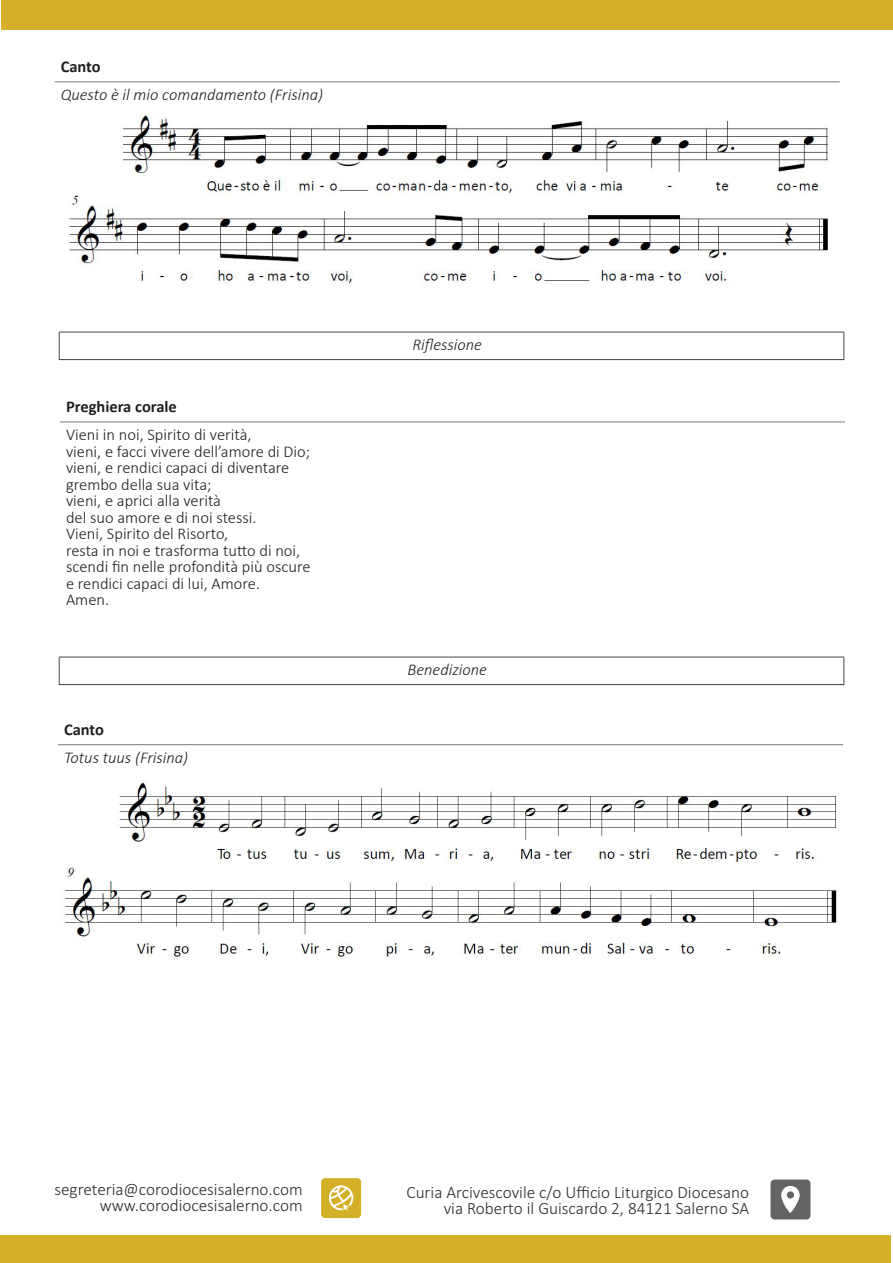
<style>
.page{position:relative;width:893px;height:1263px;background:#fff}
.page>*{position:absolute;margin:0;border:0;box-sizing:border-box;transform-origin:0 0}
.t1{font:300 17.25px/16.2px "Calibri";color:#312f30;text-align:right}
.t2{font:300 16.5px/16.5px "Calibri";color:#231f20}
.t3{font:italic 300 16.5px "Calibri";color:#231f20}
.t4{font:700 16.5px "Calibri";color:#231f20}
</style>
<div class="page">
<div style="left:770px;top:1179px;width:40px;height:40px;background:#646464;border-radius:4px"></div>
<svg style="left:781px;top:1186px;width:19px;height:27px"></svg>
<div style="left:321px;top:1178px;width:40px;height:40px;background:#d4af28;border-radius:4px"></div>
<svg style="left:329px;top:1185px;width:24px;height:26px"></svg>
<div style="left:0;top:1235px;width:891px;height:28px;background:#d4af28"></div>
<div style="left:1px;top:1px;width:892px;height:29px;background:#d5af29"></div>
<hr style="left:58px;top:744px;width:785px;height:1px;background:#808285">
<img style="left:65px;top:781px;width:772px;height:178px">
<hr style="left:55px;top:81px;width:785px;height:1px;background:#808285">
<img style="left:69px;top:115px;width:759px;height:174px">
<div style="left:57px;top:330px;width:789px;height:32px;border:2px solid #fff"></div>
<hr style="left:60px;top:421px;width:785px;height:1px;background:#808285">
<div style="left:57px;top:655px;width:789px;height:32px;border:2px solid #fff"></div>
<p class="t4" style="left:61px;top:55px;width:42px">Canto</p>
<p class="t3" style="left:61px;top:84px;width:264px">Questo è il mio comandamento (Frisina)</p>
<p class="t4" style="left:66px;top:395px;width:112px">Preghiera corale</p>
<p class="t2" style="left:66px;top:426px;width:246px">Vieni in noi, Spirito di verità,<br>vieni, e facci vivere dell’amore di Dio; vieni, e rendici capaci di diventare grembo della sua vita;<br>vieni, e aprici alla verità<br>del suo amore e di noi stessi.<br>Vieni, Spirito del Risorto,<br>resta in noi e trasforma tutto di noi, scendi fin nelle profondità più oscure e rendici capaci di lui, Amore.<br>Amen.</p>
<p class="t4" style="left:64px;top:718px;width:42px">Canto</p>
<p class="t3" style="left:64px;top:747px;width:126px">Totus tuus (Frisina)</p>
<p class="t3" style="left:412px;top:335px;width:71px">Riflessione</p>
<p class="t3" style="left:408px;top:660px;width:81px">Benedizione</p>
<p class="t1" style="left:54px;top:1181px;width:250px">segreteria@corodiocesisalerno.com www.corodiocesisalerno.com</p>
<p class="t1" style="left:406px;top:1184px;width:344px">Curia Arcivescovile c/o Ufficio Liturgico Diocesano via Roberto il Guiscardo 2, 84121 Salerno SA</p>
</div>
